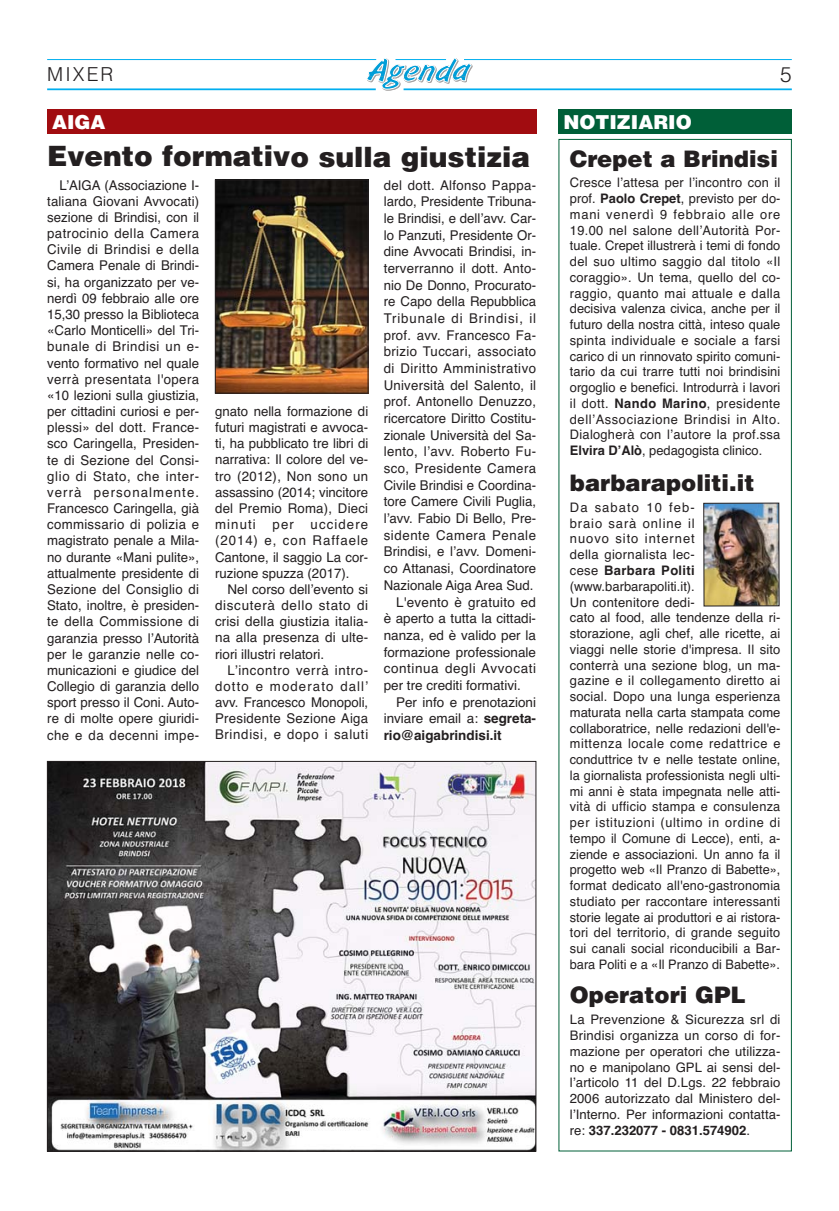
<style>
.page{position:relative;width:839px;height:1211px;background:#fff}
.page>*{position:absolute;margin:0;border:0;box-sizing:border-box;transform-origin:0 0}
.t1{font:900 28px "Helvetica";color:#231f20}
.t2{font:900 22.75px "Helvetica";color:#231f20}
.t3{font:300 21px "Helvetica";color:#231f20}
.t4{font:900 19.25px "Helvetica";color:#fff}
.t5{font:300 19.25px "Helvetica";letter-spacing:.11em;color:#231f20}
.t6{font:13.47px/16.1px "Helvetica";color:#231f20;text-align:justify}
.t7{font:13.47px "Helvetica";letter-spacing:.02em;color:#231f20}
.t8{font:13.47px "Helvetica";letter-spacing:.025em;color:#231f20}
.t9{font:13.47px "Helvetica";letter-spacing:.045em;color:#231f20}
.t10{font:13.47px "Helvetica";letter-spacing:.035em;color:#231f20}
.t11{font:13.47px "Helvetica";letter-spacing:.065em;color:#231f20}
.t12{font:13.47px "Helvetica";letter-spacing:.03em;color:#231f20}
.t13{font:700 13.47px "Helvetica";color:#231f20}
.t14{font:13.12px/15.8px "Helvetica";letter-spacing:.005em;color:#231f20;text-align:justify}
.s1{font-weight:700}
</style>
<div class="page">
<hr style="left:403px;top:88px;width:388px;height:2px;background:#00aeef">
<hr style="left:47px;top:88px;width:328px;height:2px;background:#00aeef">
<hr style="left:464px;top:59px;width:327px;height:1px;background:#00aeef">
<hr style="left:47px;top:59px;width:329px;height:1px;background:#00aeef">
<svg style="left:366px;top:58px;width:106px;height:33px"></svg>
<img style="left:217px;top:182px;width:149px;height:209px">
<div style="left:215px;top:180px;width:153px;height:213px;border:1px solid #231f20"></div>
<div style="left:47px;top:109px;width:489px;height:25px;background:#a10c10"></div>
<img style="left:49px;top:763px;width:485px;height:386px">
<div style="left:558px;top:109px;width:233px;height:25px;background:#005f38"></div>
<img style="left:705px;top:505px;width:72px;height:99px">
<div style="left:703px;top:503px;width:76px;height:103px;border:1px solid #231f20"></div>
<h3 class="t5" style="left:47px;top:67px;width:68px">MIXER</h3>
<h3 class="t3" style="left:780px;top:66px;width:13px">5</h3>
<h3 class="t4" style="left:52px;top:115px;width:55px">AIGA</h3>
<h3 class="t4" style="left:563px;top:115px;width:130px">NOTIZIARIO</h3>
<h2 class="t2" style="left:569px;top:150px;width:210px">Crepet a Brindisi</h2>
<p class="t14" style="left:569px;top:176px;width:212px">Cresce lʼattesa per lʼincontro con il prof. <span class="s1">Paolo Crepet</span>, previsto per do&shy;mani venerdì 9 febbraio alle ore 19.00 nel salone dellʼAutorità Por&shy;tuale. Crepet illustrerà i temi di fondo del suo ultimo saggio dal titolo «Il coraggio». Un tema, quello del co&shy;raggio, quanto mai attuale e dalla decisiva valenza civica, anche per il futuro della nostra città, inteso quale spinta individuale e sociale a farsi carico di un rinnovato spirito comuni&shy;tario da cui trarre tutti noi brindisini orgoglio e benefici. Introdurrà i lavori il dott. <span class="s1">Nando Marino</span>, presidente dellʼAssociazione Brindisi in Alto.<br>Dialogherà con lʼautore la prof.ssa <span class="s1">Elvira D’Alò</span>, pedagogista clinico.</p>
<h2 class="t2" style="left:569px;top:474px;width:186px">barbarapoliti.it</h2>
<p class="t14" style="left:569px;top:500px;width:212px;text-align:left">Da sabato 10 feb-<br>braio sarà online il<br>nuovo sito internet<br>della giornalista lec-<br>cese <span class="s1">Barbara Politi </span>(www.barbarapoliti.it).<br>Un contenitore dedi-<br>cato al food, alle tendenze della ri&shy;storazione, agli chef, alle ricette, ai viaggi nelle storie d'impresa. Il sito conterrà una sezione blog, un ma&shy;gazine e il collegamento diretto ai social. Dopo una lunga esperienza maturata nella carta stampata come collaboratrice, nelle redazioni dell'e&shy;mittenza locale come redattrice e conduttrice tv e nelle testate online, la giornalista professionista negli ulti&shy;mi anni è stata impegnata nelle atti&shy;vità di ufficio stampa e consulenza per istituzioni (ultimo in ordine di tempo il Comune di Lecce), enti, a&shy;ziende e associazioni. Un anno fa il progetto web «Il Pranzo di Babette», format dedicato all'eno-gastronomia studiato per raccontare interessanti storie legate ai produttori e ai ristora&shy;tori del territorio, di grande seguito sui canali social riconducibili a Bar&shy;bara Politi e a «Il Pranzo di Babette».</p>
<h2 class="t2" style="left:569px;top:986px;width:177px">Operatori GPL</h2>
<p class="t14" style="left:569px;top:1013px;width:212px">La Prevenzione &amp; Sicurezza srl di Brindisi organizza un corso di for&shy;mazione per operatori che utilizza&shy;no e manipolano GPL ai sensi del&shy;lʼarticolo 11 del D.Lgs. 22 febbraio 2006 autorizzato dal Ministero del&shy;lʼInterno. Per informazioni contatta&shy;re: <span class="s1">337.232077 - 0831.574902</span>.</p>
<h1 class="t1" style="left:47px;top:146px;width:484px">Evento formativo sulla giustizia</h1>
<p class="t6" style="left:47px;top:178px;width:153px;text-indent:12px">LʼAIGA (Associazione I&shy;taliana Giovani Avvocati) sezione di Brindisi, con il patrocinio della Camera Civile di Brindisi e della Camera Penale di Brindi&shy;si, ha organizzato per ve&shy;nerdì 09 febbraio alle ore 15,30 presso la Biblioteca «Carlo Monticelli» del Tri&shy;bunale di Brindisi un e&shy;vento formativo nel quale verrà presentata l'opera «10 lezioni sulla giustizia, per cittadini curiosi e per&shy;plessi» del dott. France&shy;sco Caringella, Presiden&shy;te di Sezione del Consi&shy;glio di Stato, che inter&shy;verrà personalmente.<br>Francesco Caringella, già commissario di polizia e magistrato penale a Mila&shy;no durante «Mani pulite», attualmente presidente di Sezione del Consiglio di Stato, inoltre, è presiden&shy;te della Commissione di garanzia presso lʼAutorità per le garanzie nelle co&shy;municazioni e giudice del Collegio di garanzia dello sport presso il Coni. Auto&shy;re di molte opere giuridi&shy;che e da decenni impe-</p>
<p class="t8" style="left:383px;top:180px;width:154px">del dott. Alfonso Pappa-</p>
<p class="t6" style="left:383px;top:195px;width:154px">lardo, Presidente Tribuna-</p>
<p class="t6" style="left:383px;top:211px;width:154px">le Brindisi, e dellʼavv. Car-</p>
<p class="t6" style="left:383px;top:228px;width:154px">lo Panzuti, Presidente Or-</p>
<p class="t6" style="left:383px;top:245px;width:154px">dine Avvocati Brindisi, in-</p>
<p class="t7" style="left:383px;top:263px;width:154px">terverranno il dott. Anto-</p>
<p class="t6" style="left:383px;top:278px;width:154px">nio De Donno, Procurato-</p>
<p class="t6" style="left:383px;top:295px;width:154px">re Capo della Repubblica</p>
<p class="t11" style="left:383px;top:313px;width:154px">Tribunale di Brindisi, il</p>
<p class="t7" style="left:383px;top:330px;width:154px">prof. avv. Francesco Fa-</p>
<p class="t8" style="left:383px;top:346px;width:154px">brizio Tuccari, associato</p>
<p class="t10" style="left:383px;top:363px;width:154px">di Diritto Amministrativo</p>
<p class="t7" style="left:383px;top:380px;width:154px">Università del Salento, il</p>
<p class="t6" style="left:383px;top:395px;width:154px">prof. Antonello Denuzzo,</p>
<p class="t6" style="left:383px;top:411px;width:154px">ricercatore Diritto Costitu-</p>
<p class="t6" style="left:383px;top:428px;width:154px">zionale Università del Sa-</p>
<p class="t8" style="left:383px;top:447px;width:154px">lento, lʼavv. Roberto Fu-</p>
<p class="t12" style="left:383px;top:463px;width:154px">sco, Presidente Camera</p>
<p class="t6" style="left:383px;top:478px;width:154px">Civile Brindisi e Coordina-</p>
<p class="t6" style="left:383px;top:495px;width:154px">tore Camere Civili Puglia,</p>
<p class="t6" style="left:383px;top:511px;width:154px">lʼavv. Fabio Di Bello, Pre-</p>
<p class="t9" style="left:383px;top:530px;width:154px">sidente Camera Penale</p>
<p class="t6" style="left:383px;top:545px;width:154px">Brindisi, e lʼavv. Domeni-</p>
<p class="t6" style="left:383px;top:561px;width:154px">co Attanasi, Coordinatore</p>
<p class="t6" style="left:383px;top:578px;width:151px">Nazionale Aiga Area Sud.</p>
<p class="t7" style="left:396px;top:597px;width:141px">L'evento è gratuito ed</p>
<p class="t6" style="left:383px;top:611px;width:154px">è aperto a tutta la cittadi-</p>
<p class="t6" style="left:383px;top:628px;width:154px">nanza, ed è valido per la</p>
<p class="t6" style="left:383px;top:645px;width:154px">formazione professionale</p>
<p class="t9" style="left:383px;top:663px;width:154px">continua degli Avvocati</p>
<p class="t6" style="left:383px;top:678px;width:138px">per tre crediti formativi.</p>
<p class="t6" style="left:396px;top:695px;width:141px">Per info e prenotazioni</p>
<p class="t6" style="left:383px;top:711px;width:154px">inviare email a: <span class="s1">segreta-</span></p>
<p class="t13" style="left:383px;top:730px;width:119px">rio@aigabrindisi.it</p>
<p class="t6" style="left:215px;top:404px;width:155px">gnato nella formazione di futuri magistrati e avvoca&shy;ti, ha pubblicato tre libri di narrativa: Il colore del ve&shy;tro (2012), Non sono un assassino (2014; vincitore del Premio Roma), Dieci minuti per uccidere (2014) e, con Raffaele Cantone, il saggio La cor&shy;ruzione spuzza (2017).</p>
<p class="t6" style="left:215px;top:582px;width:155px;text-indent:12px">Nel corso dellʼevento si discuterà dello stato di crisi della giustizia italia&shy;na alla presenza di ulte&shy;riori illustri relatori.</p>
<p class="t6" style="left:215px;top:663px;width:155px;text-indent:12px">Lʼincontro verrà intro&shy;dotto e moderato dallʼ avv. Francesco Monopoli, Presidente Sezione Aiga Brindisi, e dopo i saluti</p>
</div>
